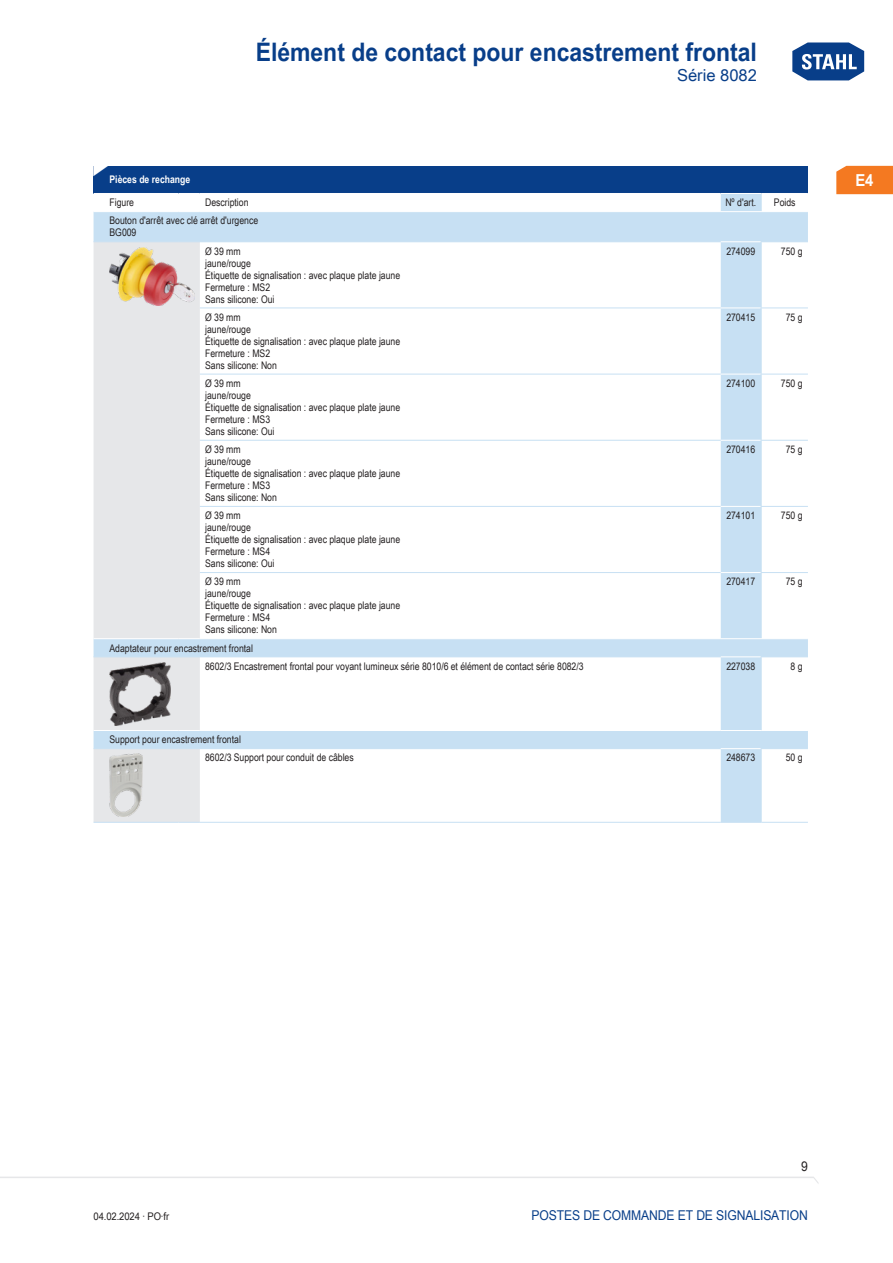
<style>
.page{position:relative;width:893px;height:1263px;background:#fff}
.page>*{position:absolute;margin:0;border:0;box-sizing:border-box;transform-origin:0 0}
.t1{font:700 25.5px "Arial Unicode MS";color:#083e89;scale:.9 1}
.TabHeader1stColumn{font:700 24px "Arial Unicode MS";color:#fff;scale:1.45 1}
.t2{font:16.5px "Arial Unicode MS";color:#083e89}
.t3{font:700 16.5px "Arial Unicode MS";color:#fff;scale:.9 1}
.t4{font:13.5px "Arial Unicode MS";letter-spacing:-.01em;color:#083e89;scale:.9 1}
.t5{font:13.5px "Arial Unicode MS";color:#231f20;scale:.9 1}
.TabBodyLeft{font:10.5px/12px "Arial Unicode MS";color:#231f20;scale:.83 1}
.TabBody1stColumnTitl{font:10.5px/12px "Arial Unicode MS";color:#231f20;scale:.83 1}
.TabBodyCenter{font:10.5px "Arial Unicode MS";color:#231f20;scale:.83 1}
.TabBodyRight{font:10.5px "Arial Unicode MS";color:#231f20;scale:.83 1}
.TabBodyLeft-2{font:10.5px "Arial Unicode MS";color:#231f20;scale:.9 1}
.TabHeader1stColumn-2{font:700 10.5px "Arial Unicode MS";color:#fff;scale:.83 1}
.TabBody1stColumn{font:10.5px "Arial Unicode MS";color:#231f20;scale:.83 1}
</style>
<div class="page">
<svg style="left:792px;top:42px;width:73px;height:39px"></svg>
<svg style="left:0;top:1176px;width:818px;height:7px"></svg>
<div style="left:836px;top:166px;width:57px;height:28px;background:#f47921"></div>
<div style="left:94px;top:166px;width:714px;height:27px;background:#083e89"></div>
<svg style="left:94px;top:194px;width:714px;height:628px"></svg>
<svg style="left:94px;top:242px;width:106px;height:580px;background:#e3e6e9"></svg>
<svg style="left:761px;top:194px;width:1px;height:17px"></svg>
<hr style="left:94px;top:211px;width:85px;height:1px;background:#fff">
<svg style="left:179px;top:211px;width:21px;height:1px"></svg>
<hr style="left:200px;top:211px;width:521px;height:1px;background:#fff">
<hr style="left:721px;top:211px;width:40px;height:1px;background:#fff">
<hr style="left:761px;top:211px;width:47px;height:1px;background:#fff">
<hr style="left:94px;top:241px;width:85px;height:1px;background:#c7e0f3">
<svg style="left:179px;top:241px;width:21px;height:1px"></svg>
<hr style="left:200px;top:241px;width:521px;height:1px;background:#c7e0f3">
<hr style="left:721px;top:241px;width:40px;height:1px;background:#fff">
<hr style="left:761px;top:241px;width:47px;height:1px;background:#c7e0f3">
<hr style="left:761px;top:242px;width:1px;height:66px;background:#c7e0f3">
<hr style="left:200px;top:308px;width:521px;height:1px;background:#c7e0f3">
<hr style="left:721px;top:308px;width:40px;height:1px;background:#fff">
<hr style="left:761px;top:308px;width:47px;height:1px;background:#c7e0f3">
<hr style="left:761px;top:308px;width:1px;height:66px;background:#c7e0f3">
<hr style="left:200px;top:374px;width:521px;height:1px;background:#c7e0f3">
<hr style="left:721px;top:374px;width:40px;height:1px;background:#fff">
<hr style="left:761px;top:374px;width:47px;height:1px;background:#c7e0f3">
<hr style="left:761px;top:374px;width:1px;height:66px;background:#c7e0f3">
<hr style="left:200px;top:440px;width:521px;height:1px;background:#c7e0f3">
<hr style="left:721px;top:440px;width:40px;height:1px;background:#fff">
<hr style="left:761px;top:440px;width:47px;height:1px;background:#c7e0f3">
<hr style="left:761px;top:441px;width:1px;height:65px;background:#c7e0f3">
<hr style="left:200px;top:506px;width:521px;height:1px;background:#c7e0f3">
<hr style="left:721px;top:506px;width:40px;height:1px;background:#fff">
<hr style="left:761px;top:506px;width:47px;height:1px;background:#c7e0f3">
<hr style="left:761px;top:507px;width:1px;height:65px;background:#c7e0f3">
<hr style="left:200px;top:572px;width:521px;height:1px;background:#c7e0f3">
<hr style="left:721px;top:572px;width:40px;height:1px;background:#fff">
<hr style="left:761px;top:572px;width:47px;height:1px;background:#c7e0f3">
<hr style="left:761px;top:573px;width:1px;height:65px;background:#c7e0f3">
<hr style="left:94px;top:638px;width:85px;height:1px;background:#fff">
<svg style="left:179px;top:638px;width:21px;height:1px"></svg>
<hr style="left:200px;top:638px;width:521px;height:1px;background:#fff">
<hr style="left:721px;top:638px;width:40px;height:1px;background:#fff">
<hr style="left:761px;top:638px;width:47px;height:1px;background:#fff">
<hr style="left:94px;top:656px;width:85px;height:1px;background:#c7e0f3">
<svg style="left:179px;top:656px;width:21px;height:1px"></svg>
<hr style="left:200px;top:656px;width:521px;height:1px;background:#c7e0f3">
<hr style="left:721px;top:656px;width:40px;height:1px;background:#fff">
<hr style="left:761px;top:656px;width:47px;height:1px;background:#c7e0f3">
<hr style="left:761px;top:657px;width:1px;height:73px;background:#c7e0f3">
<hr style="left:94px;top:730px;width:85px;height:1px;background:#fff">
<svg style="left:179px;top:730px;width:21px;height:1px"></svg>
<hr style="left:200px;top:730px;width:521px;height:1px;background:#fff">
<hr style="left:721px;top:730px;width:40px;height:1px;background:#fff">
<hr style="left:761px;top:730px;width:47px;height:1px;background:#fff">
<hr style="left:94px;top:748px;width:85px;height:1px;background:#c7e0f3">
<hr style="left:94px;top:822px;width:85px;height:1px;background:#c7e0f3">
<svg style="left:179px;top:748px;width:21px;height:1px"></svg>
<svg style="left:179px;top:822px;width:21px;height:1px"></svg>
<hr style="left:200px;top:748px;width:521px;height:1px;background:#c7e0f3">
<hr style="left:200px;top:822px;width:521px;height:1px;background:#c7e0f3">
<hr style="left:721px;top:748px;width:40px;height:1px;background:#fff">
<hr style="left:721px;top:822px;width:40px;height:1px;background:#c7e0f3">
<hr style="left:761px;top:748px;width:47px;height:1px;background:#c7e0f3">
<hr style="left:761px;top:822px;width:47px;height:1px;background:#c7e0f3">
<hr style="left:761px;top:749px;width:1px;height:73px;background:#c7e0f3">
<img style="left:109px;top:247px;width:86px;height:58px">
<img style="left:109px;top:662px;width:62px;height:63px">
<img style="left:109px;top:754px;width:33px;height:63px">
<h1 class="t1" style="left:256px;top:33px;width:558px">Élément de contact pour encastrement frontal</h1>
<h3 class="t2" style="left:677px;top:63px;width:81px">Série 8082</h3>
<p class="TabHeader1stColumn" style="left:90px;top:154px;width:16px">◤</p>
<p class="TabHeader1stColumn-2" style="left:109px;top:172px;width:99px">Pièces de rechange</p>
<p class="TabBody1stColumn" style="left:109px;top:195px;width:31px">Figure</p>
<p class="TabBodyLeft" style="left:205px;top:196px;width:54px">Description</p>
<p class="TabBodyCenter" style="left:725px;top:195px;width:39px">Nº d'art.</p>
<p class="TabBodyCenter" style="left:774px;top:195px;width:28px">Poids</p>
<p class="TabBody1stColumnTitl" style="left:109px;top:215px;width:181px">Bouton d'arrêt avec clé arrêt d'urgence<br>BG009</p>
<p class="TabBodyLeft" style="left:205px;top:245px;width:236px">Ø 39 mm<br>jaune/rouge<br>Étiquette de signalisation : avec plaque plate jaune<br>Fermeture : MS2<br>Sans silicone: Oui</p>
<p class="TabBodyCenter" style="left:726px;top:243px;width:36px">274099</p>
<p class="TabBodyRight" style="left:781px;top:243px;width:28px">750 g</p>
<p class="TabBodyLeft" style="left:205px;top:311px;width:236px">Ø 39 mm<br>jaune/rouge<br>Étiquette de signalisation : avec plaque plate jaune<br>Fermeture : MS2<br>Sans silicone: Non</p>
<p class="TabBodyCenter" style="left:726px;top:309px;width:36px">270415</p>
<p class="TabBodyRight" style="left:786px;top:309px;width:22px">75 g</p>
<p class="TabBodyLeft" style="left:205px;top:377px;width:236px">Ø 39 mm<br>jaune/rouge<br>Étiquette de signalisation : avec plaque plate jaune<br>Fermeture : MS3<br>Sans silicone: Oui</p>
<p class="TabBodyCenter" style="left:726px;top:376px;width:36px">274100</p>
<p class="TabBodyRight" style="left:781px;top:376px;width:28px">750 g</p>
<p class="TabBodyLeft" style="left:205px;top:443px;width:236px">Ø 39 mm<br>jaune/rouge<br>Étiquette de signalisation : avec plaque plate jaune<br>Fermeture : MS3<br>Sans silicone: Non</p>
<p class="TabBodyCenter" style="left:726px;top:442px;width:36px">270416</p>
<p class="TabBodyRight" style="left:786px;top:442px;width:22px">75 g</p>
<p class="TabBodyLeft" style="left:205px;top:509px;width:236px">Ø 39 mm<br>jaune/rouge<br>Étiquette de signalisation : avec plaque plate jaune<br>Fermeture : MS4<br>Sans silicone: Oui</p>
<p class="TabBodyCenter" style="left:726px;top:508px;width:36px">274101</p>
<p class="TabBodyRight" style="left:781px;top:508px;width:28px">750 g</p>
<p class="TabBodyLeft" style="left:205px;top:575px;width:236px">Ø 39 mm<br>jaune/rouge<br>Étiquette de signalisation : avec plaque plate jaune<br>Fermeture : MS4<br>Sans silicone: Non</p>
<p class="TabBodyCenter" style="left:726px;top:574px;width:36px">270417</p>
<p class="TabBodyRight" style="left:786px;top:574px;width:22px">75 g</p>
<p class="TabBody1stColumnTitl" style="left:109px;top:642px;width:174px">Adaptateur pour encastrement frontal</p>
<p class="TabBodyLeft" style="left:205px;top:660px;width:458px">8602/3 E ncastrement frontal pour voyant lumineux série 8010/6 et élément de contact série 8082/3</p>
<p class="TabBodyCenter" style="left:726px;top:658px;width:36px">227038</p>
<p class="TabBodyRight" style="left:791px;top:658px;width:16px">8 g</p>
<p class="TabBody1stColumnTitl" style="left:109px;top:733px;width:160px">Support pour encastrement frontal</p>
<p class="TabBodyLeft" style="left:205px;top:751px;width:180px">8602/3 Support pour conduit de câbles</p>
<p class="TabBodyCenter" style="left:726px;top:750px;width:36px">248673</p>
<p class="TabBodyRight" style="left:786px;top:750px;width:22px">50 g</p>
<h3 class="t3" style="left:855px;top:168px;width:22px">E4</h3>
<p class="t5" style="left:801px;top:1157px;width:9px">9</p>
<p class="TabBodyLeft-2" style="left:94px;top:1208px;width:86px">04.02.2024 · PO·fr</p>
<p class="t4" style="left:532px;top:1205px;width:309px">Postes de commande et de signalisation</p>
</div>
